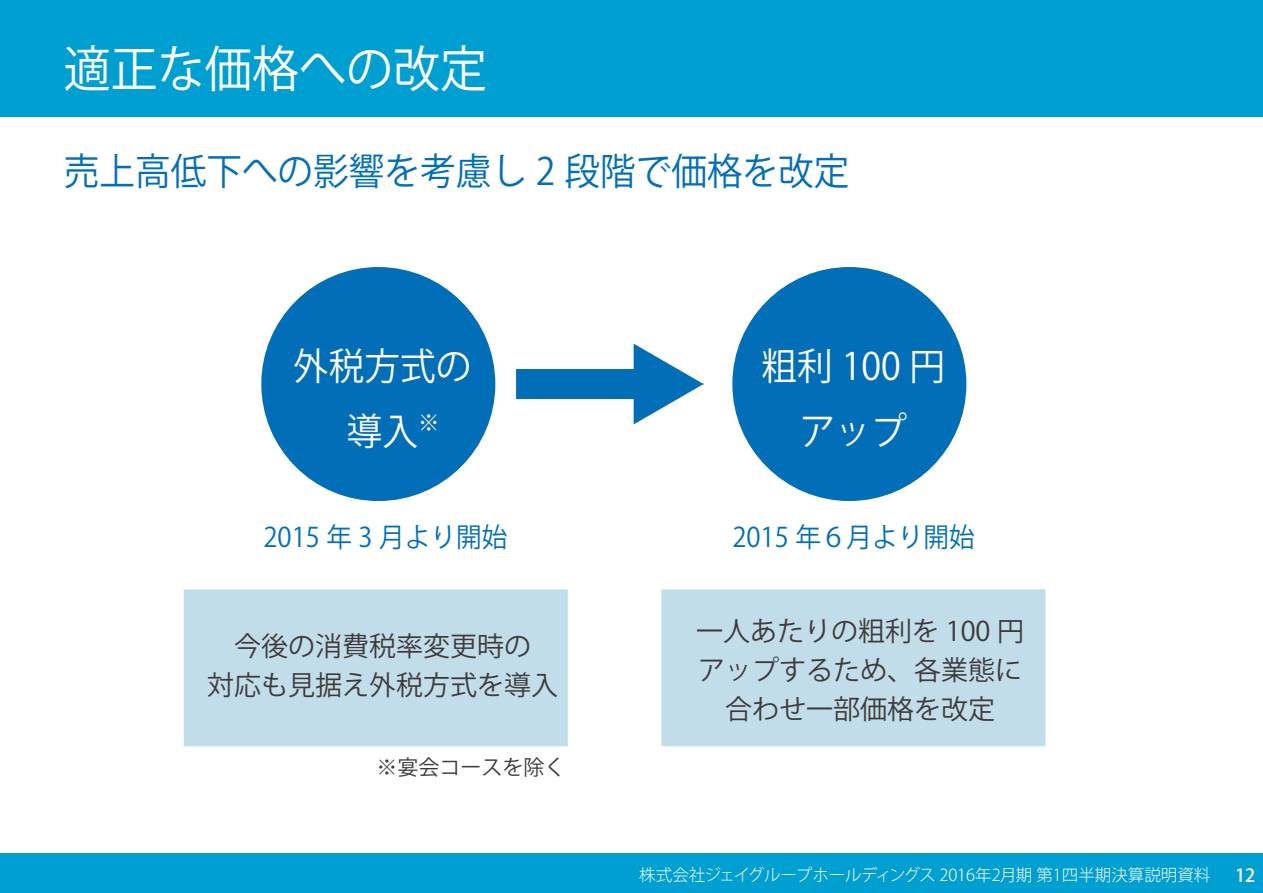
<style>
.page{position:relative;width:1263px;height:893px;background:#009fd2}
.page>*{position:absolute;margin:0;border:0;box-sizing:border-box;transform-origin:0 0}
.t1{font:49.5px "Koz Go Pro";color:#fff;scale:.95 1}
.t2{font:37.5px "Koz Go Pro";color:#036eb8;scale:.95 1}
.t3{font:37.5px/65.7px "Koz Go Pro";color:#fff;text-align:center;scale:.95 1}
.t4{font:27px/39px "Koz Go Pro";color:#3e3a39;text-align:center}
.t5{font:27px "Koz Go Pro";color:#036eb8;scale:.95 1}
.t6{font:22.5px "Koz Go Pro";color:#fff;scale:.95 1}
.t7{font:21px "Koz Go Pro";color:#3e3a39}
.t8{font:500 18px "Koz Go Pro";color:#fff}
.t9{font:300 16.5px "Koz Go Pro";color:#fff}
</style>
<div class="page">
<div style="left:0;top:117px;width:1263px;height:735px;background:#fff"></div>
<div style="left:261px;top:267px;width:234px;height:234px;background:#036eb8;border-radius:50%"></div>
<div style="left:732px;top:267px;width:234px;height:234px;background:#036eb8;border-radius:50%"></div>
<div style="left:516px;top:369px;width:129px;height:30px;background:#036eb8"></div>
<svg style="left:634px;top:344px;width:70px;height:80px"></svg>
<div style="left:184px;top:589px;width:384px;height:157px;background:#c2ddea"></div>
<div style="left:661px;top:589px;width:384px;height:157px;background:#c2ddea;border:4px solid #c2ddea"></div>
<h1 class="t1" style="left:64px;top:37px;width:447px">適正な価格への改定</h1>
<h2 class="t2" style="left:64px;top:147px;width:828px">売上高低下への影響を考慮し 2 段階で価格を改定</h2>
<h2 class="t3" style="left:293px;top:334px;width:189px">外税方式の導入</h2>
<h2 class="t3" style="left:762px;top:334px;width:195px">粗利 100 円アップ</h2>
<p class="t6" style="left:418px;top:408px;width:24px">※</p>
<p class="t5" style="left:263px;top:520px;width:258px">2015 年 3 月より開始</p>
<p class="t5" style="left:732px;top:520px;width:257px">2015 年６月より開始</p>
<p class="t4" style="left:207px;top:628px;width:352px">今後の消費税率変更時の<br>対応も見据え外税方式を導入</p>
<p class="t7" style="left:376px;top:753px;width:190px">※宴会コースを除く</p>
<p class="t4" style="left:696px;top:613px;width:330px">一人あたりの粗利を 100 円アップするため、各業態に合わせ一部価格を改定</p>
<p class="t9" style="left:639px;top:864px;width:573px">株式会社ジェイグループホールディングス 2016年2月期 第1四半期決算説明資料</p>
<p class="t8" style="left:1235px;top:864px;width:22px">12</p>
</div>
